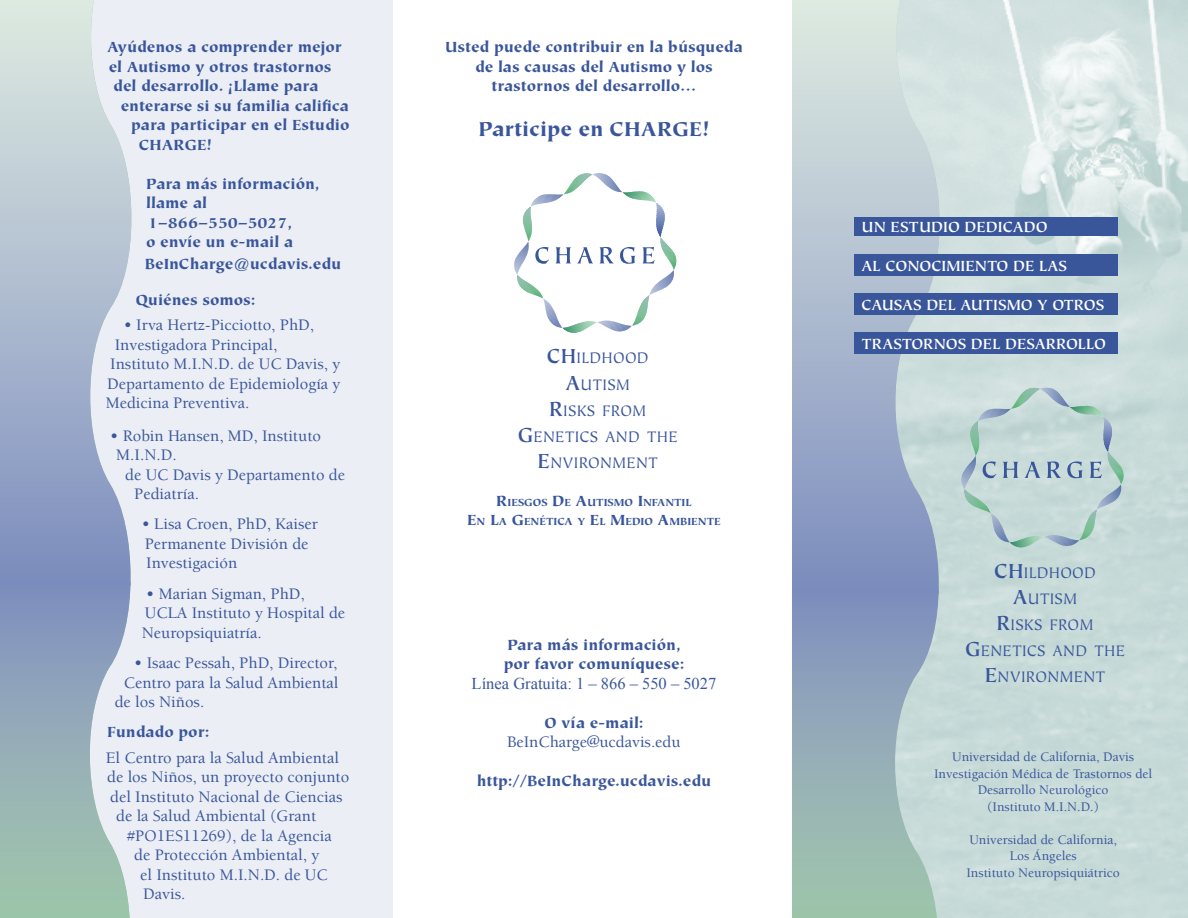
<style>
.page{position:relative;width:1188px;height:918px;background:#fff}
.page>*{position:absolute;margin:0;border:0;box-sizing:border-box;transform-origin:0 0}
.t1{font:900 22.5px "Tiepolo";color:#3a569b}
.t2{font:17.1px/26.1px "Tiepolo";letter-spacing:.015em;color:#3a569b;text-align:center}
.t3{font:500 16.5px/19.5px "Berkeley";color:#3a569b}
.Text{font:900 16.5px/19.5px "Tiepolo";color:#3a569b}
.t4{font:700 16.5px "Tiepolo";color:#fff}
.t5{font:16.5px "Times New Roman";color:#3a569b}
.t6{font:500 13.5px/16.5px "Berkeley";color:#3a569b;text-align:center}
.t7{font:900 11.55px "Tiepolo";color:#3a569b}
.s1{font-weight:700;font-size:22.8px}
.s2{font-size:16.5px}
</style>
<div class="page">
<img style="left:940px;top:0;width:248px;height:918px">
<div style="left:0;top:0;width:393px;height:918px;background:#ebeef5"></div>
<svg style="left:793px;top:0;width:147px;height:918px"></svg>
<div style="left:855px;top:218px;width:263px;height:18px;background:#3a569b"></div>
<div style="left:855px;top:254px;width:263px;height:21px;background:#3a569b"></div>
<div style="left:855px;top:293px;width:263px;height:22px;background:#3a569b"></div>
<div style="left:855px;top:332px;width:263px;height:22px;background:#3a569b"></div>
<svg style="left:0;top:0;width:132px;height:918px"></svg>
<svg style="left:514px;top:173px;width:163px;height:160px"></svg>
<svg style="left:961px;top:387px;width:164px;height:163px"></svg>
<p class="Text" style="left:107px;top:38px;width:236px">Ayúdenos a comprender mejor</p>
<p class="Text" style="left:109px;top:57px;width:224px">el Autismo y otros trastornos</p>
<p class="Text" style="left:113px;top:77px;width:207px">del desarrollo. ¡Llame para</p>
<p class="Text" style="left:121px;top:96px;width:230px">enterarse si su familia califica</p>
<p class="Text" style="left:131px;top:116px;width:220px">para participar en el Estudio</p>
<p class="Text" style="left:139px;top:135px;width:75px">CHARGE!</p>
<p class="Text" style="left:146px;top:174px;width:175px">Para más información, llame al</p>
<p class="Text" style="left:146px;top:213px;width:149px">1–866–550–5027, o envíe un e-mail a</p>
<p class="Text" style="left:145px;top:254px;width:198px">BeInCharge@ucdavis.edu</p>
<p class="Text" style="left:136px;top:290px;width:121px">Quiénes somos:</p>
<p class="t3" style="left:124px;top:316px;width:192px">• Irva Hertz-Picciotto, PhD,</p>
<p class="t3" style="left:115px;top:335px;width:164px">Investigadora Principal,</p>
<p class="t3" style="left:110px;top:355px;width:232px">Instituto M.I.N.D. de UC Davis, y</p>
<p class="t3" style="left:107px;top:374px;width:235px">Departamento de Epidemiología y</p>
<p class="t3" style="left:106px;top:394px;width:145px">Medicina Preventiva.</p>
<p class="t3" style="left:110px;top:426px;width:212px">• Robin Hansen, MD, Instituto</p>
<p class="t3" style="left:116px;top:446px;width:62px">M.I.N.D.</p>
<p class="t3" style="left:125px;top:465px;width:221px">de UC Davis y Departamento de</p>
<p class="t3" style="left:134px;top:485px;width:66px">Pediatría.</p>
<p class="t3" style="left:142px;top:515px;width:178px">• Lisa Croen, PhD, Kaiser<br>Permanente División de<br>Investigación</p>
<p class="t3" style="left:142px;top:584px;width:205px">• Marian Sigman, PhD,<br>UCLA Instituto y Hospital de<br>Neuropsiquiatría.</p>
<p class="t3" style="left:134px;top:653px;width:205px">• Isaac Pessah, PhD, Director,</p>
<p class="t3" style="left:124px;top:673px;width:216px">Centro para la Salud Ambiental</p>
<p class="t3" style="left:115px;top:692px;width:91px">de los Niños.</p>
<p class="Text" style="left:107px;top:723px;width:104px">Fundado por:</p>
<p class="t3" style="left:106px;top:748px;width:235px">El Centro para la Salud Ambiental</p>
<p class="t3" style="left:107px;top:768px;width:244px">de los Niños, un proyecto conjunto</p>
<p class="t3" style="left:110px;top:787px;width:234px">del Instituto Nacional de Ciencias</p>
<p class="t3" style="left:116px;top:807px;width:202px">de la Salud Ambiental (Grant</p>
<p class="t3" style="left:127px;top:826px;width:206px">#PO1ES11269), de la Agencia</p>
<p class="t3" style="left:134px;top:846px;width:187px">de Protección Ambiental, y</p>
<p class="t3" style="left:140px;top:865px;width:189px">el Instituto M.I.N.D. de UC</p>
<p class="t3" style="left:143px;top:885px;width:44px">Davis.</p>
<p class="Text" style="left:445px;top:38px;width:299px;text-align:center">Usted puede contribuir en la búsqueda de las causas del Autismo y los trastornos del desarrollo…</p>
<p class="t1" style="left:478px;top:117px;width:233px">Participe en CHARGE!</p>
<p class="t2" style="left:518px;top:346px;width:162px"><span class="s1">CH</span>ILDHOOD<br><span class="s1">A</span>UTISM<br><span class="s1">R</span>ISKS FROM<br><span class="s1">G</span>ENETICS AND THE<br><span class="s1">E</span>NVIRONMENT</p>
<p class="t7" style="left:496px;top:496px;width:197px"><span class="s2">R</span>IESGOS <span class="s2">D</span>E <span class="s2">A</span>UTISMO <span class="s2">I</span>NFANTIL</p>
<p class="t7" style="left:467px;top:515px;width:255px"><span class="s2">E</span>N <span class="s2">L</span>A <span class="s2">G</span>ENÉTICA Y <span class="s2">E</span>L <span class="s2">M</span>EDIO <span class="s2">A</span>MBIENTE</p>
<p class="Text" style="left:507px;top:635px;width:175px">Para más información,</p>
<p class="Text" style="left:504px;top:655px;width:182px">por favor comuníquese:</p>
<p class="t5" style="left:472px;top:674px;width:246px">Línea Gratuita: 1 – 866 – 550 – 5027</p>
<p class="Text" style="left:544px;top:713px;width:101px">O vía e-mail:</p>
<p class="t3" style="left:507px;top:733px;width:175px">BeInCharge@ucdavis.edu</p>
<p class="Text" style="left:477px;top:772px;width:236px">http://BeInCharge.ucdavis.edu</p>
<p class="t4" style="left:862px;top:218px;width:188px">UN ESTUDIO DEDICADO</p>
<p class="t4" style="left:862px;top:257px;width:207px">AL CONOCIMIENTO DE LAS</p>
<p class="t4" style="left:862px;top:296px;width:244px">CAUSAS DEL AUTISMO Y OTROS</p>
<p class="t4" style="left:862px;top:335px;width:246px">TRASTORNOS DEL DESARROLLO</p>
<p class="t2" style="left:965px;top:560px;width:162px"><span class="s1">CH</span>ILDHOOD<br><span class="s1">A</span>UTISM<br><span class="s1">R</span>ISKS FROM<br><span class="s1">G</span>ENETICS AND THE<br><span class="s1">E</span>NVIRONMENT</p>
<p class="t6" style="left:952px;top:749px;width:183px">Universidad de California, Davis</p>
<p class="t6" style="left:934px;top:766px;width:220px">Investigación Médica de Trastornos del<br>Desarrollo Neurológico</p>
<p class="t6" style="left:987px;top:799px;width:113px">(Instituto M.I.N.D.)</p>
<p class="t6" style="left:969px;top:832px;width:149px">Universidad de California,</p>
<p class="t6" style="left:1010px;top:848px;width:69px">Los Ángeles</p>
<p class="t6" style="left:966px;top:865px;width:155px">Instituto Neuropsiquiátrico</p>
</div>
